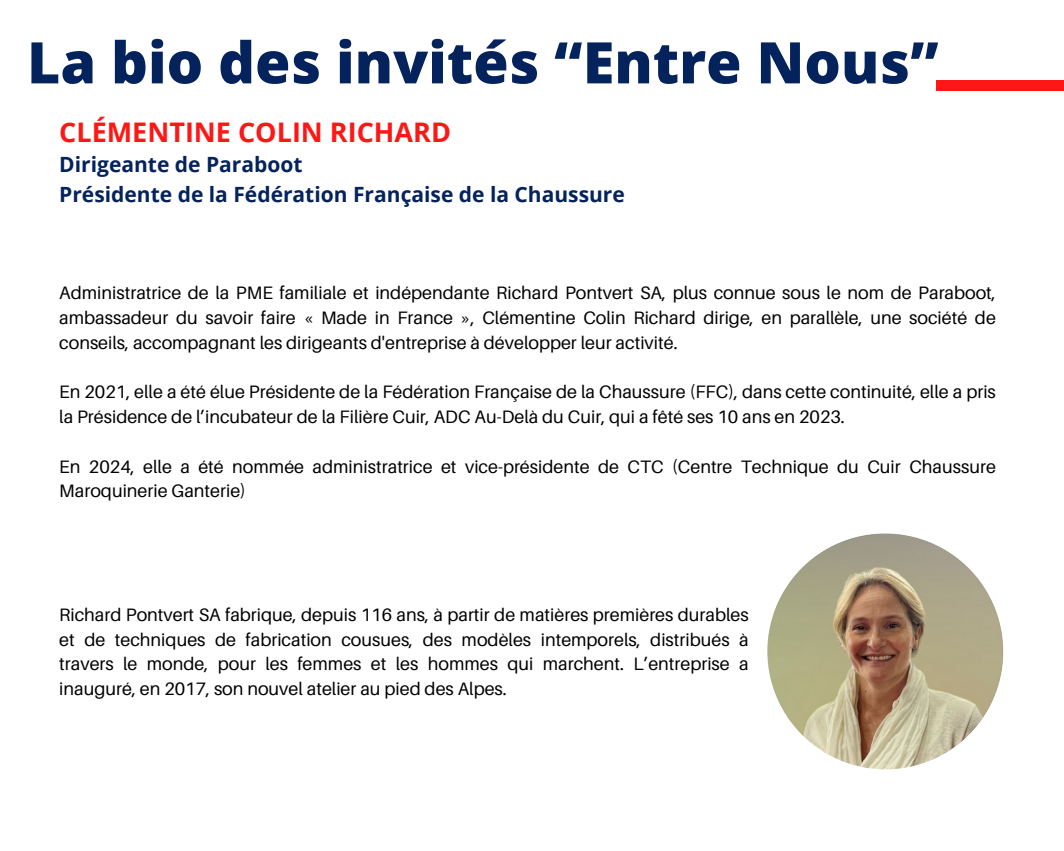
<style>
.page{position:relative;width:1064px;height:851px;background:#fff}
.page>*{position:absolute;margin:0;border:0;box-sizing:border-box;transform-origin:0 0}
.t1{font:800 57.3px "Open Sans";color:#04225c}
.t2{font:700 27px "Open Sans";color:#ff1616}
.t3{font:700 21px/29.2px "Open Sans";color:#04225c}
.t4{font:18px/24.8px "Aileron";color:#000;text-align:justify}
</style>
<div class="page">
<img style="left:767px;top:533px;width:236px;height:236px">
<div style="left:935px;top:80px;width:128px;height:10px;background:#ff1616"></div>
<p class="t1" style="left:27px;top:22px;width:912px">La bio des invités “Entre Nous”</p>
<h2 class="t2" style="left:59px;top:113px;width:393px">CLÉMENTINE COLIN RICHARD</h2>
<p class="t3" style="left:59px;top:149px;width:567px">Dirigeante de Paraboot<br>Présidente de la Fédération Française de la Chaussure</p>
<h1 class="t4" style="left:59px;top:280px;width:937px">Administratrice de la PME familiale et indépendante Richard Pontvert SA, plus connue sous le nom de Paraboot, ambassadeur du savoir faire « Made in France », Clémentine Colin Richard dirige, en parallèle, une société de conseils, accompagnant les dirigeants d'entreprise à développer leur activité.</h1>
<p class="t4" style="left:59px;top:379px;width:937px">En 2021, elle a été élue Présidente de la Fédération Française de la Chaussure (FFC), dans cette continuité, elle a pris la Présidence de l’incubateur de la Filière Cuir, ADC Au-Delà du Cuir, qui a fêté ses 10 ans en 2023.</p>
<p class="t4" style="left:59px;top:453px;width:937px">En 2024, elle a été nommée administratrice et vice-présidente de CTC (Centre Technique du Cuir Chaussure<br>Maroquinerie Ganterie)</p>
<p class="t4" style="left:59px;top:601px;width:690px">Richard Pontvert SA fabrique, depuis 116 ans, à partir de matières premières durables et de techniques de fabrication cousues, des modèles intemporels, distribués à travers le monde, pour les femmes et les hommes qui marchent. L’entreprise a inauguré, en 2017, son nouvel atelier au pied des Alpes.</p>
</div>
